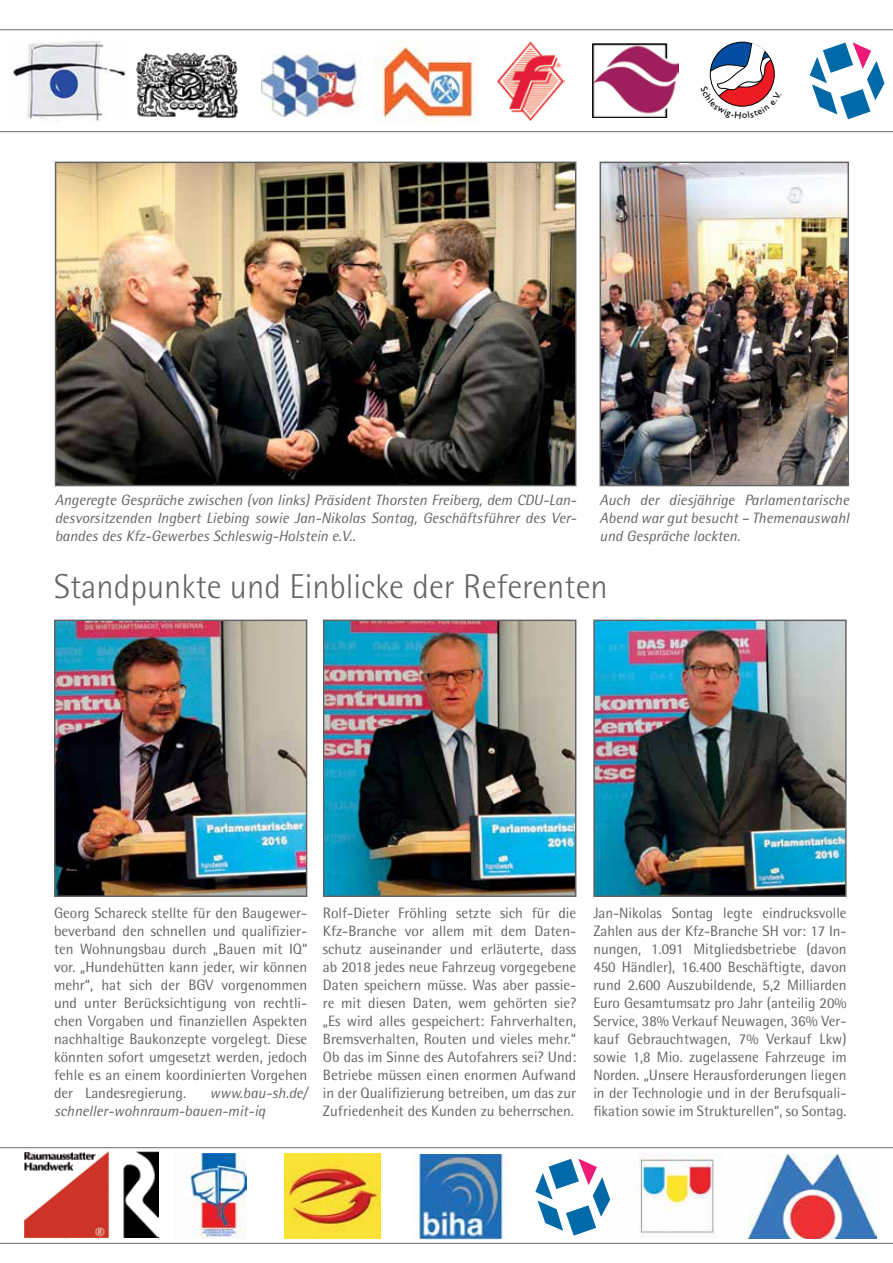
<style>
.page{position:relative;width:893px;height:1263px;background:#fff}
.page>*{position:absolute;margin:0;border:0;box-sizing:border-box;transform-origin:0 0}
.t1{font:300 34.5px "Rotis Semi Sans";color:#636466}
.t2{font:15px/18px "Rotis Semi Sans";color:#636466;text-align:justify}
.t3{font:italic 15px/18px "Rotis Semi Sans";color:#636466;text-align:justify}
</style>
<div class="page">
<img style="left:603px;top:165px;width:243px;height:318px">
<div style="left:600px;top:162px;width:249px;height:324px;border:2px solid #636466"></div>
<svg style="left:0;top:29px;width:893px;height:103px"></svg>
<img style="left:126px;top:52px;width:128px;height:66px">
<img style="left:5px;top:38px;width:121px;height:85px">
<img style="left:262px;top:55px;width:100px;height:61px">
<img style="left:373px;top:40px;width:106px;height:83px">
<img style="left:593px;top:43px;width:85px;height:74px">
<svg style="left:0;top:1147px;width:893px;height:97px"></svg>
<img style="left:285px;top:1154px;width:95px;height:85px">
<img style="left:24px;top:1152px;width:134px;height:85px">
<img style="left:175px;top:1154px;width:71px;height:85px">
<img style="left:601px;top:1154px;width:152px;height:85px">
<img style="left:748px;top:1154px;width:128px;height:84px">
<img style="left:496px;top:40px;width:68px;height:81px">
<svg style="left:810px;top:42px;width:74px;height:77px"></svg>
<svg style="left:535px;top:1158px;width:75px;height:77px"></svg>
<img style="left:413px;top:1154px;width:96px;height:85px">
<img style="left:58px;top:165px;width:515px;height:318px">
<div style="left:55px;top:162px;width:521px;height:324px;border:2px solid #636466"></div>
<img style="left:57px;top:623px;width:247px;height:271px">
<div style="left:54px;top:620px;width:253px;height:277px;border:2px solid #636466"></div>
<img style="left:326px;top:623px;width:247px;height:271px">
<div style="left:323px;top:620px;width:253px;height:277px;border:2px solid #636466"></div>
<img style="left:596px;top:623px;width:248px;height:271px">
<div style="left:593px;top:620px;width:254px;height:277px;border:2px solid #636466"></div>
<svg style="left:700px;top:42px;width:81px;height:77px"></svg>
<p class="t3" style="left:55px;top:490px;width:523px">Angeregte Gespräche zwischen (von links) Präsident Thorsten Freiberg, dem CDU-Lan&shy;desvorsitzenden Ingbert Liebing sowie Jan-Nikolas Sontag, Geschäftsführer des Ver&shy;bandes des Kfz-Gewerbes Schleswig-Holstein e.V..</p>
<p class="t3" style="left:600px;top:490px;width:251px">Auch der diesjährige Parlamentarische Abend war gut besucht – Themenauswahl und Gespräche lockten.</p>
<h1 class="t1" style="left:54px;top:567px;width:555px">Standpunkte und Einblicke der Referenten</h1>
<p class="t2" style="left:54px;top:904px;width:255px">Georg Schareck stellte für den Baugewer&shy;beverband den schnellen und qualifizier&shy;ten Wohnungsbau durch „Bauen mit IQ“ vor. „Hundehütten kann jeder, wir können mehr“, hat sich der BGV vorgenommen und unter Berücksichtigung von rechtli&shy;chen Vorgaben und finanziellen Aspekten nachhaltige Baukonzepte vorgelegt. Diese könnten sofort umgesetzt werden, jedoch fehle es an einem koordinierten Vorgehen der Landesregierung.</p>
<p class="t3" style="left:54px;top:1084px;width:255px;text-indent:156px">www.bau-sh.de/ schneller-wohnraum-bauen-mit-iq</p>
<p class="t2" style="left:323px;top:904px;width:255px">Rolf-Dieter Fröhling setzte sich für die Kfz-Branche vor allem mit dem Daten&shy;schutz auseinander und erläuterte, dass ab 2018 jedes neue Fahrzeug vorgegebene Daten speichern müsse. Was aber passie&shy;re mit diesen Daten, wem gehörten sie? „Es wird alles gespeichert: Fahrverhalten, Bremsverhalten, Routen und vieles mehr.“ Ob das im Sinne des Autofahrers sei? Und:<br>Betriebe müssen einen enormen Aufwand in der Qualifizierung betreiben, um das zur Zufriedenheit des Kunden zu beherrschen.</p>
<p class="t2" style="left:593px;top:904px;width:255px">Jan-Nikolas Sontag legte eindrucksvolle Zahlen aus der Kfz-Branche SH vor: 17 In&shy;nungen, 1.091 Mitgliedsbetriebe (davon 450 Händler), 16.400 Beschäftigte, davon rund 2.600 Auszubildende, 5,2 Milliarden Euro Gesamtumsatz pro Jahr (anteilig 20% Service, 38% Verkauf Neuwagen, 36% Ver&shy;kauf Gebrauchtwagen, 7% Verkauf Lkw) sowie 1,8 Mio. zugelassene Fahrzeuge im Norden. „Unsere Herausforderungen liegen in der Technologie und in der Berufsquali&shy;fikation sowie im Strukturellen“, so Sontag.</p>
</div>
